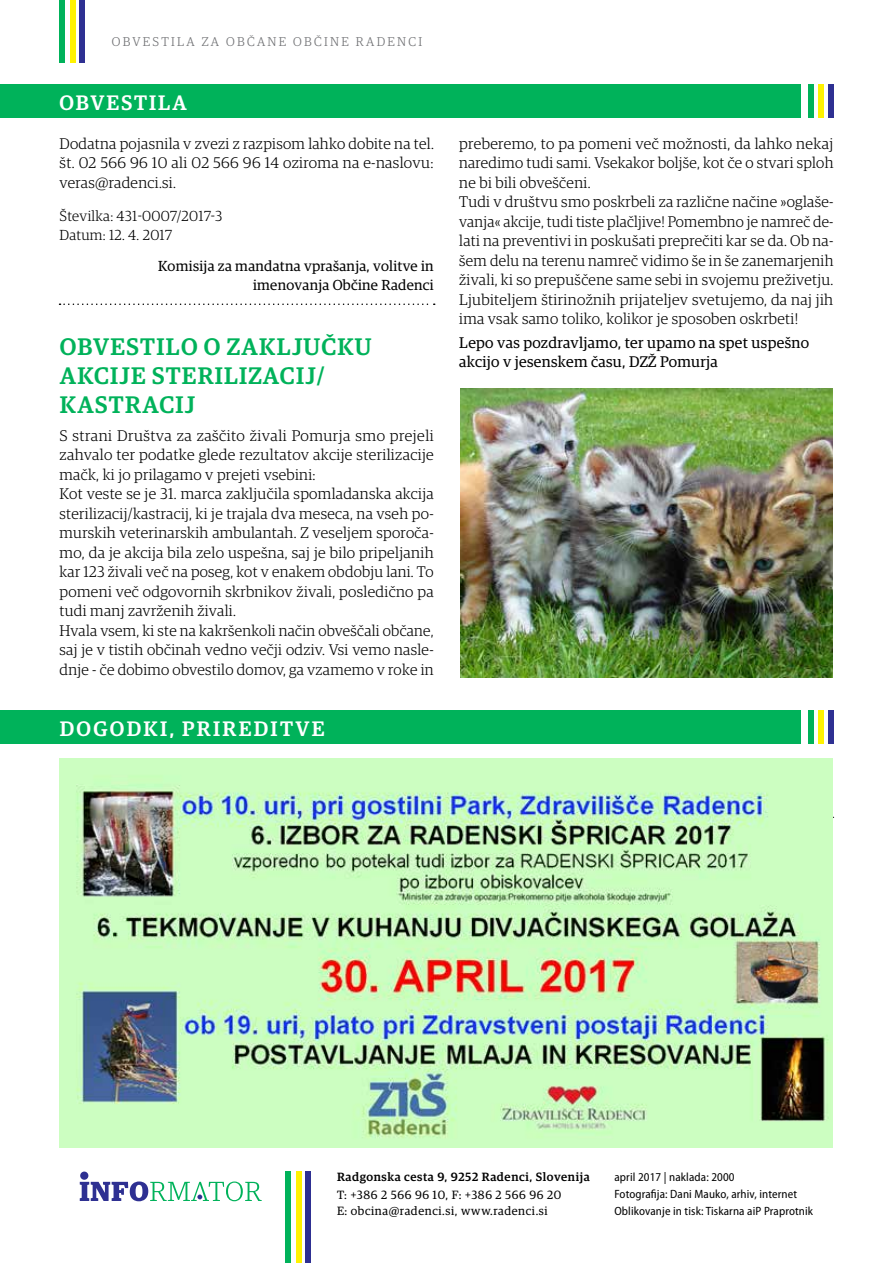
<style>
.page{position:relative;width:893px;height:1263px;background:#fff}
.page>*{position:absolute;margin:0;border:0;box-sizing:border-box;transform-origin:0 0}
.t1{font:500 24px/28.8px "Guardian Egyp";letter-spacing:.05em;color:#00b25a}
.t2{font:500 21px "Guardian Egyp";letter-spacing:.11em;color:#fff}
.t3{font:500 21px "Guardian Egyp";letter-spacing:.09em;color:#fff}
.t4{font:300 15.45px/19.5px "Guardian Egyp";letter-spacing:.02em;color:#000}
.t5{font:15.45px/19.5px "Guardian Egyp";letter-spacing:.02em;color:#000}
.t6{font:14.55px/18.6px "Guardian Egyp";letter-spacing:.02em;color:#000;text-align:right}
.t7{font:300 14.55px/18.6px "Guardian Egyp";letter-spacing:.02em;color:#000}
.t8{font:300 12.75px "Guardian Egyp";letter-spacing:.18em;color:#6d6e71}
.t9{font:semi-condensed 12px/16.6px "Myriad Pro";letter-spacing:.01em;color:#000}
.t10{font:12px/15.8px "Guardian Egyp";letter-spacing:.05em;color:#000}
.t11{font:500 12px "Guardian Egyp";letter-spacing:.05em;color:#000}
</style>
<div class="page">
<div style="left:60px;top:0;width:5px;height:63px;background:#00b25a"></div>
<div style="left:70px;top:0;width:5px;height:63px;background:#fff200"></div>
<div style="left:80px;top:0;width:5px;height:63px;background:#2e3092"></div>
<div style="left:808px;top:710px;width:5px;height:34px;background:#00b25a"></div>
<div style="left:818px;top:710px;width:6px;height:34px;background:#fff200"></div>
<div style="left:828px;top:710px;width:5px;height:34px;background:#2e3092"></div>
<div style="left:0;top:710px;width:800px;height:34px;background:#00b25a"></div>
<div style="left:286px;top:1171px;width:5px;height:92px;background:#00b25a"></div>
<div style="left:296px;top:1171px;width:5px;height:92px;background:#fff200"></div>
<div style="left:306px;top:1171px;width:5px;height:92px;background:#2e3092"></div>
<div style="left:80px;top:1171px;width:8px;height:9px;background:#2e3092;border-radius:50%"></div>
<svg style="left:80px;top:1181px;width:182px;height:20px"></svg>
<img style="left:60px;top:758px;width:773px;height:390px">
<div style="left:808px;top:84px;width:5px;height:34px;background:#00b25a"></div>
<div style="left:818px;top:84px;width:6px;height:34px;background:#fff200"></div>
<div style="left:828px;top:84px;width:5px;height:34px;background:#2e3092"></div>
<div style="left:0;top:84px;width:800px;height:34px;background:#00b25a"></div>
<svg style="left:60px;top:303px;width:375px;height:2px"></svg>
<img style="left:460px;top:389px;width:373px;height:289px">
<p class="t8" style="left:112px;top:33px;width:312px">OBVESTILA ZA OBČANE OBČINE RADENCI</p>
<h2 class="t3" style="left:60px;top:88px;width:129px">OBVESTILA</h2>
<p class="t4" style="left:60px;top:133px;width:376px;text-align:justify">Dodatna pojasnila v zvezi z razpisom lahko dobite na tel. št. 02 566 96 10 ali 02 566 96 14 oziroma na e-naslovu: veras@radenci.si.</p>
<p class="t7" style="left:60px;top:206px;width:164px">Številka: 431-0007/2017-3<br>Datum: 12. 4. 2017</p>
<p class="t6" style="left:158px;top:256px;width:277px">Komisija za mandatna vprašanja, volitve in imenovanja Občine Radenci</p>
<h1 class="t1" style="left:60px;top:330px;width:313px">OBVESTILO O ZAKLJUČKU<br>AKCIJE STERILIZACIJ/<br>KASTRACIJ</h1>
<p class="t4" style="left:60px;top:425px;width:376px">S strani Društva za zaščito živali Pomurja smo prejeli zahvalo ter podatke glede rezultatov akcije sterilizacije mačk, ki jo prilagamo v prejeti vsebini:<br>Kot veste se je 31. marca zaključila spomladanska akcija sterilizacij/kastracij, ki je trajala dva meseca, na vseh po&shy;murskih veterinarskih ambulantah. Z veseljem sporoča&shy;mo, da je akcija bila zelo uspešna, saj je bilo pripeljanih kar 123 živali več na poseg, kot v enakem obdobju lani. To pomeni več odgovornih skrbnikov živali, posledično pa tudi manj zavrženih živali.<br>Hvala vsem, ki ste na kakršenkoli način obveščali občane, saj je v tistih občinah vedno večji odziv. Vsi vemo nasle&shy;dnje - če dobimo obvestilo domov, ga vzamemo v roke in</p>
<h2 class="t2" style="left:60px;top:713px;width:266px">DOGODKI, PRIREDITVE</h2>
<p class="t4" style="left:459px;top:133px;width:376px">preberemo, to pa pomeni več možnosti, da lahko nekaj naredimo tudi sami. Vsekakor boljše, kot če o stvari sploh ne bi bili obveščeni.<br>Tudi v društvu smo poskrbeli za različne načine »oglaše&shy;vanja« akcije, tudi tiste plačljive! Pomembno je namreč de&shy;lati na preventivi in poskušati preprečiti kar se da. Ob na&shy;šem delu na terenu namreč vidimo še in še zanemarjenih živali, ki so prepuščene same sebi in svojemu preživetju.<br>Ljubiteljem štirinožnih prijateljev svetujemo, da naj jih ima vsak samo toliko, kolikor je sposoben oskrbeti!</p>
<p class="t5" style="left:459px;top:332px;width:351px">Lepo vas pozdravljamo, ter upamo na spet uspešno akcijo v jesenskem času, DZŽ Pomurja</p>
<p class="t11" style="left:337px;top:1168px;width:254px">Radgonska cesta 9, 9252 Radenci, Slovenija</p>
<p class="t10" style="left:337px;top:1186px;width:226px">T: +386 2 566 96 10, F: +386 2 566 96 20<br>E: obcina@radenci.si, www.radenci.si</p>
<p class="t9" style="left:614px;top:1169px;width:200px">april 2017 | naklada: 2000<br>Fotografija: Dani Mauko, arhiv, internet<br>Oblikovanje in tisk: Tiskarna aiP Praprotnik</p>
</div>
